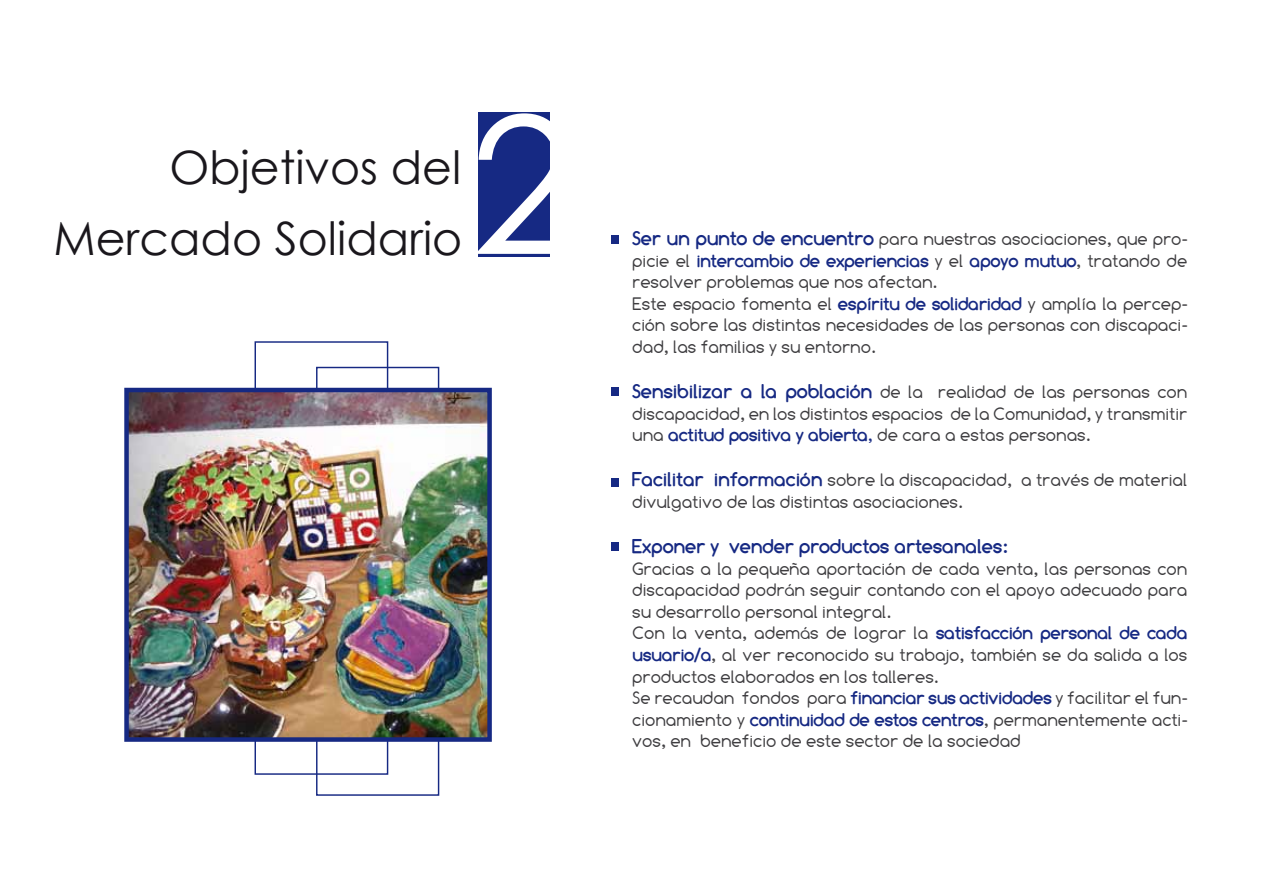
<style>
.page{position:relative;width:1263px;height:893px;background:#fff}
.page>*{position:absolute;margin:0;border:0;box-sizing:border-box;transform-origin:0 0}
.t1{font:190.8px "Century Gothic";color:#fff}
.t2{font:45.9px "Century Gothic";color:#1a171c}
.t3{font:700 19.5px "Comfortaa";letter-spacing:.01em;color:#162983}
.t4{font:18px/21.6px "Comfortaa";color:#3e3d40}
.s1{font-weight:700;font-size:19.5px;color:#162983}
.s2{font-weight:700;color:#162983}
.s3{color:#162983}
</style>
<div class="page">
<div style="left:612px;top:235px;width:7px;height:8px;background:#162983"></div>
<div style="left:612px;top:388px;width:7px;height:8px;background:#162983"></div>
<div style="left:612px;top:478px;width:7px;height:8px;background:#162983"></div>
<div style="left:612px;top:542px;width:7px;height:8px;background:#162983"></div>
<div style="left:478px;top:113px;width:72px;height:144px;background:#162983"></div>
<img style="left:129px;top:393px;width:358px;height:344px">
<div style="left:124px;top:388px;width:368px;height:354px;border:4px solid #162983"></div>
<h2 class="t2" style="left:169px;top:136px;width:294px">Objetivos del</h2>
<h2 class="t2" style="left:53px;top:206px;width:410px">Mercado Solidario</h2>
<h1 class="t1" style="left:470px;top:52px;width:107px">2</h1>
<p class="t4" style="left:633px;top:228px;width:556px"><span class="s1">Ser un punto de encuentro</span> para nuestras asociaciones, que pro&shy;picie el <span class="s2">intercambio de experiencias</span> y el <span class="s2">apoyo mutuo</span>, tratando de resolver problemas que nos afectan.<br>Este espacio fomenta el <span class="s2">espíritu de solidaridad</span> y amplía la percep&shy;ción sobre las distintas necesidades de las personas con discapaci&shy;dad, las familias y su entorno.</p>
<p class="t4" style="left:633px;top:381px;width:557px;text-align:justify"><span class="s1">Sensibilizar a la población</span> de la realidad de las personas con discapacidad, en los distintos espacios de la Comunidad, y transmitir una <span class="s2">actitud positiva y abierta</span><span class="s3">,</span> de cara a estas personas.</p>
<p class="t4" style="left:633px;top:469px;width:556px"><span class="s1">Facilitar información</span> sobre la discapacidad, a través de material divulgativo de las distintas asociaciones.</p>
<p class="t3" style="left:633px;top:535px;width:377px">Exponer y vender productos artesanales:</p>
<p class="t4" style="left:633px;top:557px;width:557px">Gracias a la pequeña aportación de cada venta, las personas con discapacidad podrán seguir contando con el apoyo adecuado para su desarrollo personal integral.<br>Con la venta, además de lograr la <span class="s2">satisfacción personal de cada usuario/a</span>, al ver reconocido su trabajo, también se da salida a los productos elaborados en los talleres.<br>Se recaudan fondos para <span class="s2">financiar sus actividades</span> y facilitar el fun&shy;cionamiento y <span class="s2">continuidad de estos centros</span>, permanentemente acti&shy;vos, en beneficio de este sector de la sociedad</p>
</div>
